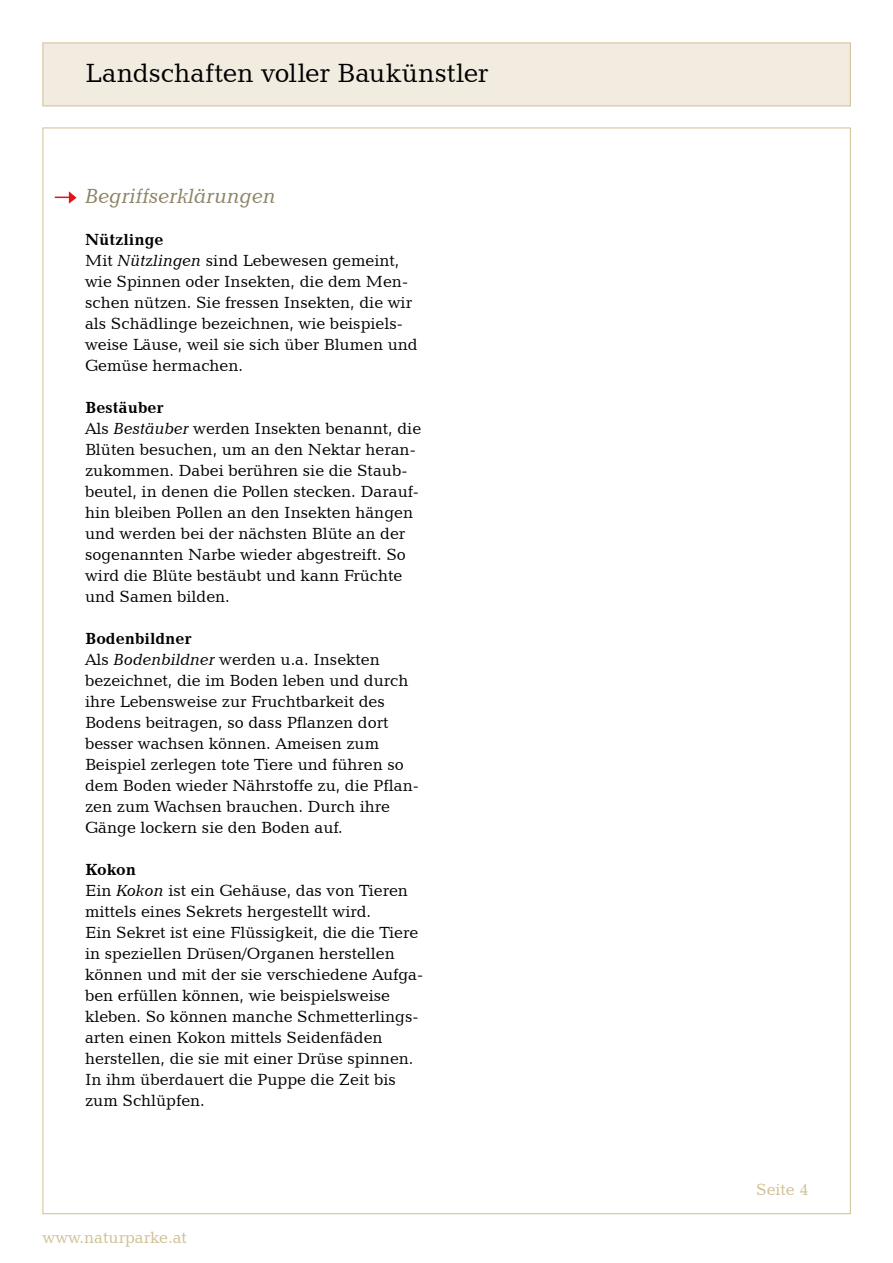
<style>
.page{position:relative;width:893px;height:1263px;background:#fff}
.page>*{position:absolute;margin:0;border:0;box-sizing:border-box;transform-origin:0 0}
.t1{font:27px "Candida BT";letter-spacing:-.005em;color:#000}
.t2{font:italic 21px "Candida BT";color:#8d8365}
.t3{font:16.5px/21px "Candida BT";color:#000}
.t4{font:16.5px "Candida BT";color:#cfbf93}
.s1{font-weight:700}
.s2{font-style:italic}
</style>
<div class="page">
<div style="left:43px;top:43px;width:808px;height:63px;background:#f1ecdf;border:1px solid #cfbf93"></div>
<svg style="left:55px;top:191px;width:22px;height:13px"></svg>
<h1 class="t1" style="left:85px;top:56px;width:405px">Landschaften voller Baukünstler</h1>
<p class="t2" style="left:85px;top:183px;width:192px">Begriffserklärungen</p>
<p class="t3" style="left:85px;top:229px;width:334px"><span class="s1">Nützlinge<br></span>Mit <span class="s2">Nützlingen</span> sind Lebewesen gemeint, wie Spinnen oder Insekten, die dem Men&shy;schen nützen. Sie fressen Insekten, die wir als Schädlinge bezeichnen, wie beispiels&shy;weise Läuse, weil sie sich über Blumen und Gemüse hermachen.</p>
<p class="t3" style="left:85px;top:397px;width:338px"><span class="s1">Bestäuber<br></span>Als <span class="s2">Bestäuber</span> werden Insekten benannt, die Blüten besuchen, um an den Nektar heran&shy;zukommen. Dabei berühren sie die Staub&shy;beutel, in denen die Pollen stecken. Darauf&shy;hin bleiben Pollen an den Insekten hängen und werden bei der nächsten Blüte an der sogenannten Narbe wieder abgestreift. So wird die Blüte bestäubt und kann Früchte und Samen bilden.</p>
<p class="t3" style="left:85px;top:628px;width:335px"><span class="s1">Bodenbildner<br></span>Als <span class="s2">Bodenbildner</span> werden u.a. Insekten bezeichnet, die im Boden leben und durch ihre Lebensweise zur Fruchtbarkeit des Bodens beitragen, so dass Pflanzen dort besser wachsen können. Ameisen zum Beispiel zerlegen tote Tiere und führen so dem Boden wieder Nährstoffe zu, die Pflan&shy;zen zum Wachsen brauchen. Durch ihre Gänge lockern sie den Boden auf.</p>
<p class="t3" style="left:85px;top:859px;width:340px"><span class="s1">Kokon<br></span>Ein <span class="s2">Kokon</span> ist ein Gehäuse, das von Tieren mittels eines Sekrets hergestellt wird.<br>Ein Sekret ist eine Flüssigkeit, die die Tiere in speziellen Drüsen/Organen herstellen können und mit der sie verschiedene Aufga&shy;ben erfüllen können, wie beispielsweise kleben. So können manche Schmetterlings&shy;arten einen Kokon mittels Seidenfäden herstellen, die sie mit einer Drüse spinnen.<br>In ihm überdauert die Puppe die Zeit bis zum Schlüpfen.</p>
<p class="t4" style="left:43px;top:1227px;width:146px">www.naturparke.at</p>
<p class="t4" style="left:756px;top:1179px;width:54px">Seite 4</p>
</div>
